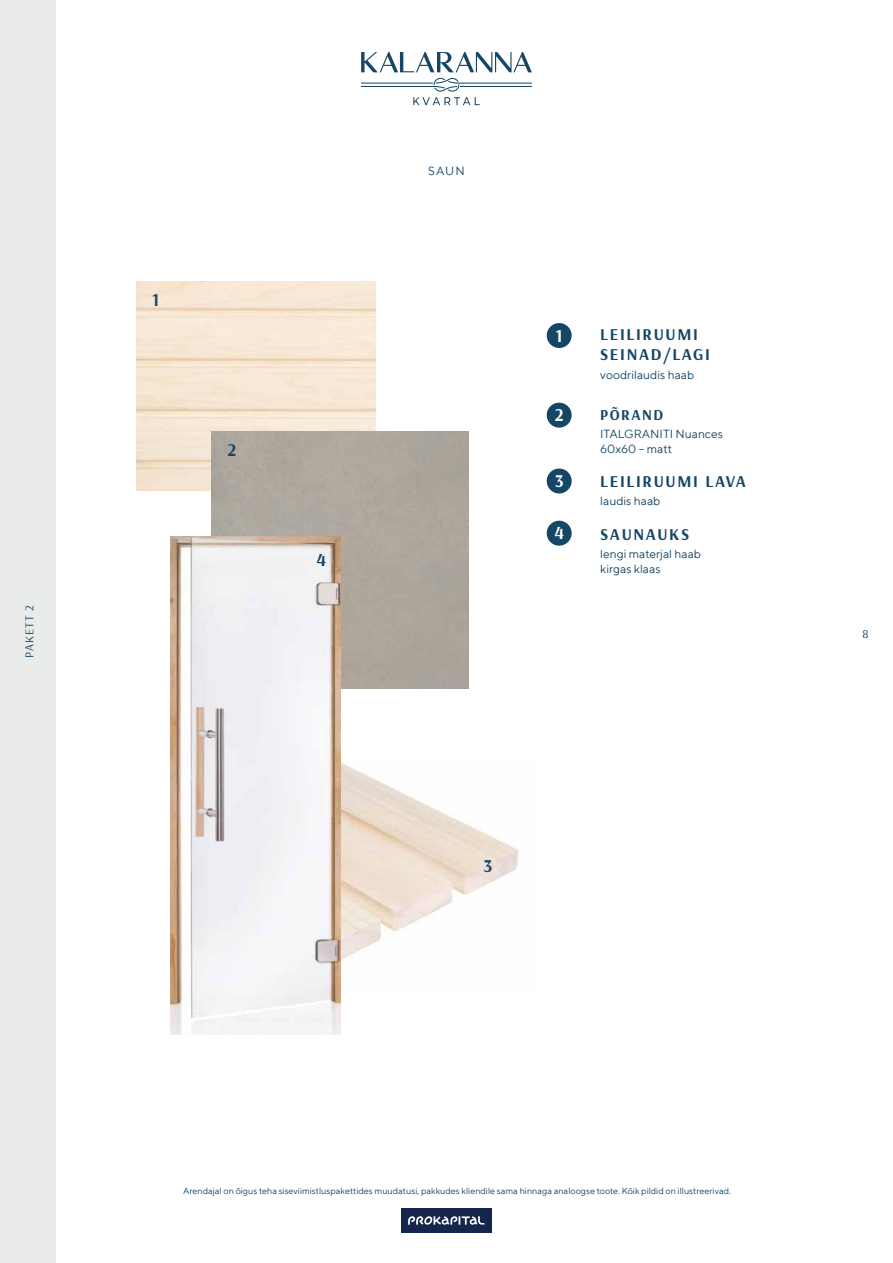
<style>
.page{position:relative;width:893px;height:1263px;background:#fff}
.page>*{position:absolute;margin:0;border:0;box-sizing:border-box;transform-origin:0 0}
.t1{font:700 18px "Arsenal";color:#164666}
.t2{font:700 18px "Arsenal";color:#fff}
.t3{font:700 16.5px/19.8px "Arsenal";letter-spacing:.1em;color:#164666}
.t4{font:700 15.15px "Arsenal";letter-spacing:.1em;color:#164666}
.t5{font:12px/14.4px "TT Norms";color:#164666}
.t6{font:12px "Arsenal";letter-spacing:.1em;color:#154565}
.t7{font:9px "TT Norms";color:#164666}
</style>
<div class="page">
<div style="left:0;top:0;width:55px;height:1263px;background:#eaeceb"></div>
<svg style="left:361px;top:52px;width:171px;height:20px"></svg>
<svg style="left:361px;top:78px;width:171px;height:27px"></svg>
<div style="left:401px;top:1208px;width:91px;height:25px;background:#16254c"></div>
<svg style="left:408px;top:1216px;width:77px;height:9px"></svg>
<img style="left:341px;top:762px;width:178px;height:198px">
<div style="left:212px;top:432px;width:256px;height:256px;background:#ada69c"></div>
<img style="left:170px;top:536px;width:171px;height:499px">
<div style="left:547px;top:323px;width:25px;height:25px;background:#164666;border-radius:50%"></div>
<div style="left:547px;top:403px;width:25px;height:25px;background:#164666;border-radius:50%"></div>
<div style="left:547px;top:468px;width:25px;height:25px;background:#164666;border-radius:50%"></div>
<div style="left:547px;top:521px;width:25px;height:25px;background:#164666;border-radius:50%"></div>
<h3 class="t6" style="left:21px;top:658px;width:55px;rotate:-90deg">PAKETT 2</h3>
<h1 class="t1" style="left:152px;top:287px;width:9px">1</h1>
<h1 class="t1" style="left:227px;top:437px;width:10px">2</h1>
<h1 class="t1" style="left:316px;top:547px;width:11px">4</h1>
<h3 class="t5" style="left:428px;top:163px;width:38px">SAUN</h3>
<h1 class="t2" style="left:556px;top:323px;width:9px">1</h1>
<h1 class="t2" style="left:555px;top:402px;width:10px">2</h1>
<h1 class="t2" style="left:555px;top:468px;width:10px">3</h1>
<h1 class="t2" style="left:554px;top:520px;width:11px">4</h1>
<h2 class="t3" style="left:600px;top:325px;width:111px">LEILIRUUMI<br>SEINAD/LAGI</h2>
<h3 class="t5" style="left:600px;top:367px;width:96px">voodrilaudis haab</h3>
<h3 class="t4" style="left:600px;top:404px;width:65px">PÕRAND</h3>
<h3 class="t5" style="left:600px;top:426px;width:124px">ITALGRANITI Nuances<br>60x60 – matt</h3>
<h2 class="t3" style="left:600px;top:471px;width:147px">LEILIRUUMI LAVA</h2>
<h3 class="t5" style="left:600px;top:494px;width:62px">laudis haab</h3>
<h2 class="t3" style="left:600px;top:524px;width:91px">SAUNAUKS</h2>
<h3 class="t5" style="left:600px;top:547px;width:102px">lengi materjal haab kirgas klaas</h3>
<h1 class="t1" style="left:484px;top:853px;width:10px">3</h1>
<h3 class="t6" style="left:862px;top:625px;width:8px">8</h3>
<p class="t7" style="left:183px;top:1185px;width:549px">Arendajal on õigus teha siseviimistluspakettides muudatusi, pakkudes kliendile sama hinnaga analoogse toote. Kõik pildid on illustreerivad.</p>
</div>
